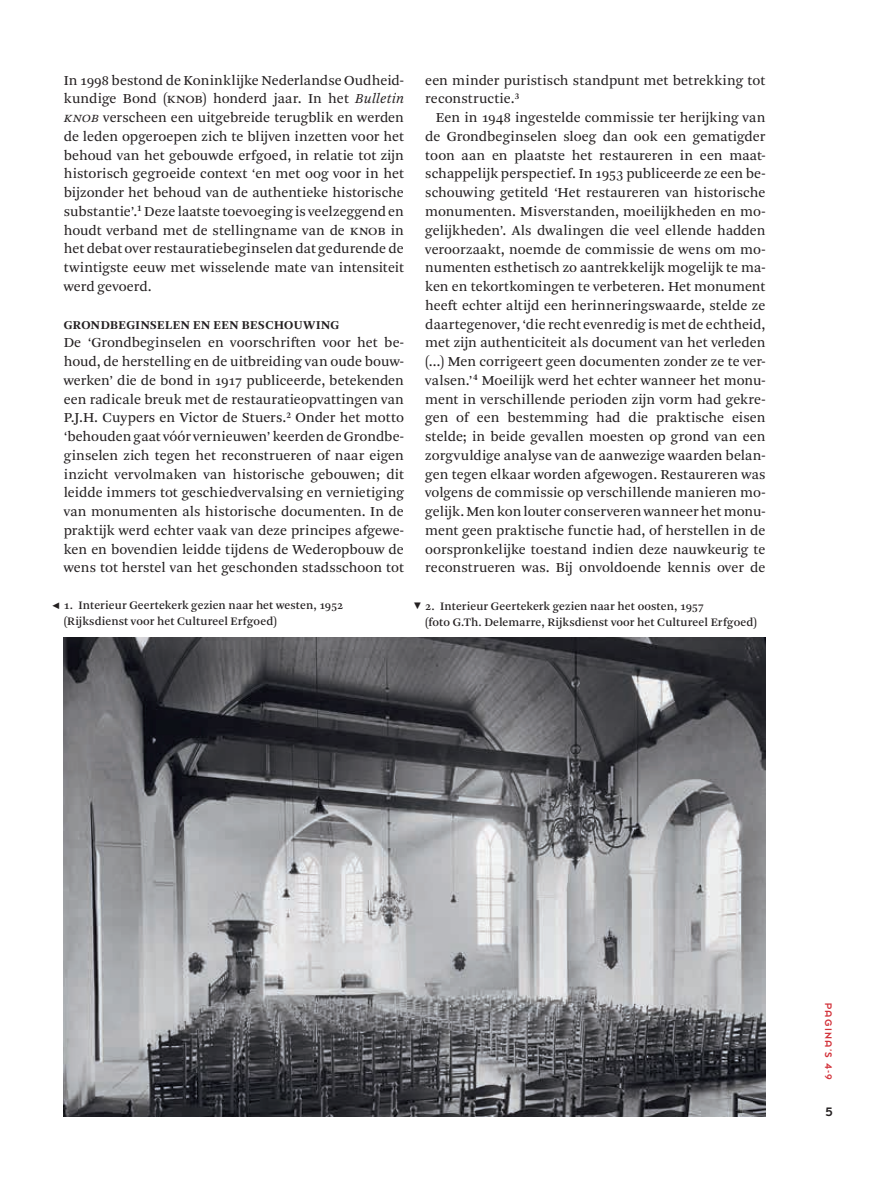
<style>
.page{position:relative;width:893px;height:1191px;background:#fff}
.page>*{position:absolute;margin:0;border:0;box-sizing:border-box;transform-origin:0 0}
.t1{font:14.4px/18.8px "Arnhem Pro Blond";letter-spacing:.005em;color:#231f20;text-align:justify}
.t2{font:italic 14.4px "Arnhem Pro Blond";color:#231f20}
.t3{font:13.5px "Dessau Pro";color:#231f20}
.t4{font:700 12.6px "Arnhem Pro";letter-spacing:.03em;color:#231f20}
.t5{font:12px/15.8px "Arnhem Pro";letter-spacing:.01em;color:#231f20}
.t6{font:10.5px "Dessau Pro";letter-spacing:.11em;color:#d23139}
.t7{font:9px "Mathematical Pi Six";color:#231f20}
.s1{font-style:italic}
.s2{font-family:"Mathematical Pi Six";font-size:9px}
</style>
<div class="page">
<img style="left:64px;top:637px;width:701px;height:479px">
<p class="t1" style="left:64px;top:71px;width:342px">In 1998 bestond de Koninklijke Nederlandse Oudheid&shy;kundige Bond (KNOB</p>
<p class="t1" style="left:202px;top:90px;width:203px">) honderd jaar. In het <span class="s1">Bulletin</span></p>
<p class="t1" style="left:64px;top:108px;width:342px;text-indent:39px">verscheen een uitgebreide terugblik en werden de leden opgeroepen zich te blijven inzetten voor het behoud van het gebouwde erfgoed, in relatie tot zijn historisch gegroeide context ‘en met oog voor in het bijzonder het behoud van de authentieke historische substantie’.<sup>1</sup> Deze laatste toevoeging is veelzeggend en houdt verband met de stellingname van de KNOB</p>
<p class="t2" style="left:64px;top:108px;width:10px">KNOB</p>
<p class="t1" style="left:64px;top:221px;width:342px;text-indent:327px">in het debat over restauratiebeginselen dat gedurende de twintigste eeuw met wisselende mate van intensiteit werd gevoerd.</p>
<p class="t4" style="left:64px;top:316px;width:277px">GRONDBEGINSELEN EN EEN BESCHOUWING</p>
<p class="t1" style="left:64px;top:333px;width:342px">De ‘Grondbeginselen en voorschriften voor het be&shy;houd, de herstelling en de uitbreiding van oude bouw&shy;werken’ die de bond in 1917 publiceerde, betekenden een radicale breuk met de restauratieopvattingen van P.J.H. Cuypers en Victor de Stuers.<sup>2</sup> Onder het motto ‘behouden gaat vóór vernieuwen’ keerden de Grondbe&shy;ginselen zich tegen het reconstrueren of naar eigen inzicht vervolmaken van historische gebouwen; dit leidde immers tot geschiedvervalsing en vernietiging van monumenten als historische documenten. In de praktijk werd echter vaak van deze principes afgewe&shy;ken en bovendien leidde tijdens de Wederopbouw de wens tot herstel van het geschonden stadsschoon tot</p>
<p class="t1" style="left:425px;top:71px;width:342px">een minder puristisch standpunt met betrekking tot reconstructie.<sup>3</sup></p>
<p class="t1" style="left:425px;top:108px;width:342px;text-indent:11px">Een in 1948 ingestelde commissie ter herijking van de Grondbeginselen sloeg dan ook een gematigder toon aan en plaatste het restaureren in een maat&shy;schappelijk perspectief. In 1953 publiceerde ze een be&shy;schouwing getiteld ‘Het restaureren van historische monumenten. Misverstanden, moeilijkheden en mo&shy;gelijkheden’. Als dwalingen die veel ellende hadden veroorzaakt, noemde de commissie de wens om mo&shy;numenten esthetisch zo aantrekkelijk mogelijk te ma&shy;ken en tekortkomingen te verbeteren. Het monument heeft echter altijd een herinneringswaarde, stelde ze daartegenover, ‘die recht evenredig is met de echtheid, met zijn authenticiteit als document van het verleden (…) Men corrigeert geen documenten zonder ze te ver&shy;valsen.’<sup>4</sup> Moeilijk werd het echter wanneer het monu&shy;ment in verschillende perioden zijn vorm had gekre&shy;gen of een bestemming had die praktische eisen stelde; in beide gevallen moesten op grond van een zorgvuldige analyse van de aanwezige waarden belan&shy;gen tegen elkaar worden afgewogen. Restaureren was volgens de commissie op verschillende manieren mo&shy;gelijk. Men kon louter conserveren wanneer het monu&shy;ment geen praktische functie had, of herstellen in de oorspronkelijke toestand indien deze nauwkeurig te reconstrueren was. Bij onvoldoende kennis over de</p>
<p class="t5" style="left:52px;top:597px;width:293px"><span class="s2">b</span> 1. Interieur Geertekerk gezien naar het westen, 1952</p>
<p class="t7" style="left:414px;top:602px;width:9px">.</p>
<p class="t5" style="left:64px;top:613px;width:215px">(Rijksdienst voor het Cultureel Erfgoed)</p>
<p class="t5" style="left:425px;top:598px;width:333px">2. Interieur Geertekerk gezien naar het oosten, 1957<br>(foto G.Th. Delemarre, Rijksdienst voor het Cultureel Erfgoed)</p>
<p class="t6" style="left:834px;top:1003px;width:78px;rotate:90deg">PAGINA’S 4-9</p>
<p class="t3" style="left:826px;top:1105px;width:9px">5</p>
</div>
